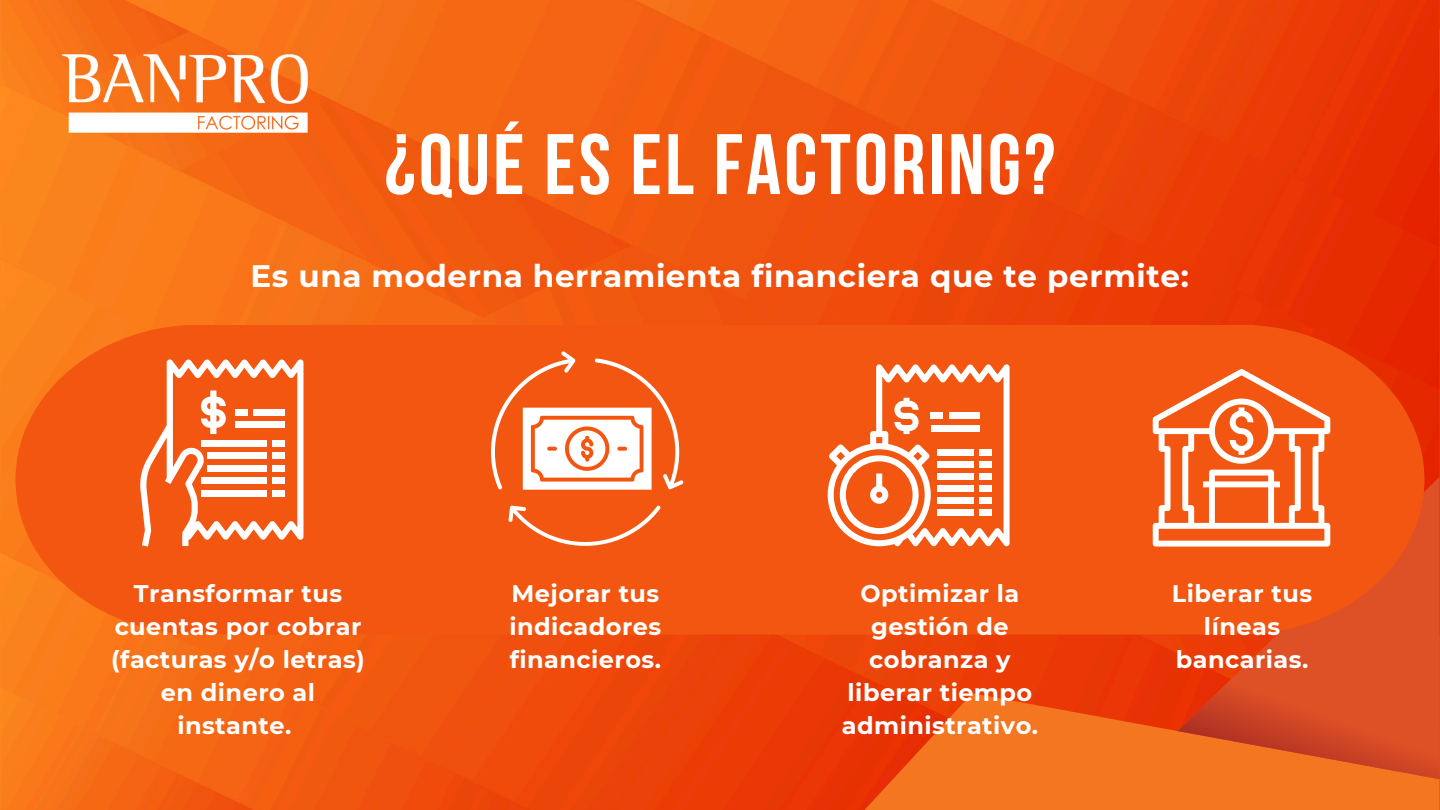
<style>
.page{position:relative;width:1440px;height:810px;background:#fff}
.page>*{position:absolute;margin:0;border:0;box-sizing:border-box;transform-origin:0 0}
.t1{font:700 85.6px "Bebas Neue";letter-spacing:.035em;color:#fff}
.t2{font:700 31px "Montserrat";letter-spacing:.02em;color:#fff}
.t3{font:700 24px/33px "Montserrat";letter-spacing:.02em;color:#fff;text-align:center}
</style>
<div class="page">
<img style="left:0;top:0;width:1440px;height:810px">
<svg style="left:1133px;top:477px;width:307px;height:216px;fill:#de5026"></svg>
<svg style="left:754px;top:693px;width:686px;height:117px;fill:#f47621"></svg>
<svg style="left:1178px;top:662px;width:262px;height:117px"></svg>
<svg style="left:16px;top:325px;width:1408px;height:310px;fill:#f25610"></svg>
<img style="left:39px;top:30px;width:292px;height:126px">
<svg style="left:140px;top:359px;width:164px;height:188px"></svg>
<svg style="left:491px;top:351px;width:192px;height:195px"></svg>
<svg style="left:828px;top:364px;width:182px;height:182px"></svg>
<svg style="left:1153px;top:369px;width:177px;height:178px"></svg>
<p class="t1" style="left:385px;top:130px;width:672px">¿QUÉ ES EL FACTORING?</p>
<h1 class="t2" style="left:251px;top:257px;width:940px">Es una moderna herramienta financiera que te permite:</h1>
<h2 class="t3" style="left:111px;top:577px;width:255px">Transformar tus cuentas por cobrar (facturas y/o letras) en dinero al instante.</h2>
<p class="t3" style="left:510px;top:577px;width:153px;text-align:justify">Mejorar tus indicadores financieros.</p>
<p class="t3" style="left:842px;top:577px;width:198px">Optimizar la gestión de cobranza y liberar tiempo administrativo.</p>
<p class="t3" style="left:1172px;top:577px;width:142px">Liberar tus líneas bancarias.</p>
</div>
